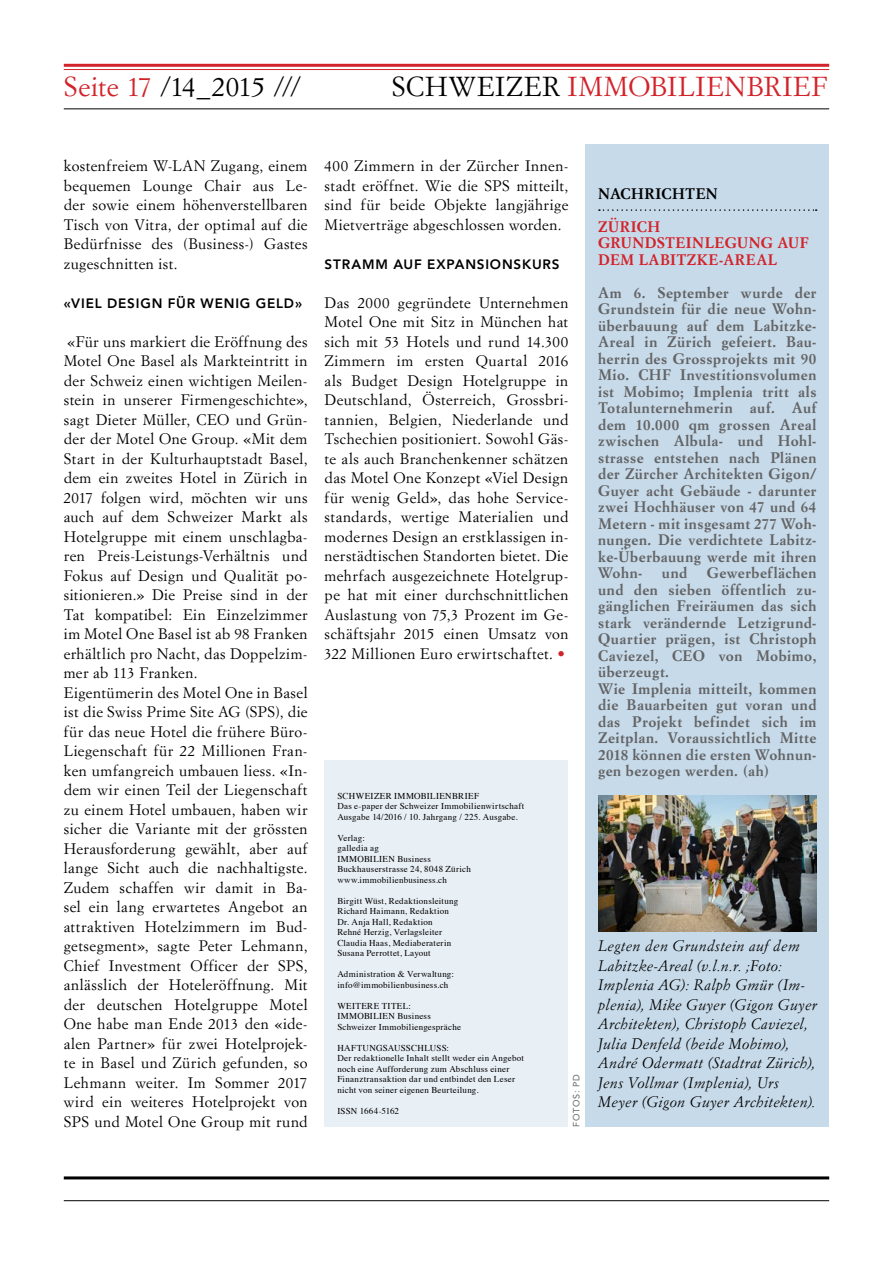
<style>
.page{position:relative;width:893px;height:1263px;background:#fff}
.page>*{position:absolute;margin:0;border:0;box-sizing:border-box;transform-origin:0 0}
.t1{font:27px "Simoncini Garamond Std";letter-spacing:.03em;color:#d2232a}
.t2{font:27px "Simoncini Garamond Std";letter-spacing:.005em;color:#000}
.t3{font:15px/19.5px "Simoncini Garamond Std";letter-spacing:.03em;color:#000;text-align:justify}
.t4{font:700 15px/16.5px "Simoncini Garamond Std";letter-spacing:.035em;color:#636466;text-align:justify}
.t5{font:italic 15px/19.5px "Simoncini Garamond Std";letter-spacing:.02em;color:#000}
.t6{font:700 15px/16.5px "Simoncini Garamond Std";letter-spacing:.03em;color:#d2232a}
.t7{font:700 15px "Simoncini Garamond Std";letter-spacing:.03em;color:#000}
.t8{font:800 13.5px "Avenir LT Std";letter-spacing:.06em;color:#000}
.t9{font:9px/10.5px "Times";letter-spacing:.025em;color:#000}
.t10{font:9px "Avenir LT Std";letter-spacing:.075em;color:#636466}
.s1{color:#d2232a}
.s2{color:#000}
.s3{font-family:"Avenir LT Std";font-weight:900;color:#d2232a}
</style>
<div class="page">
<hr style="left:64px;top:1176px;width:765px;height:3px;background:#000">
<hr style="left:64px;top:1200px;width:765px;height:1px;background:#000">
<hr style="left:64px;top:64px;width:765px;height:3px;background:#d2232a">
<hr style="left:64px;top:69px;width:765px;height:1px;background:#d2232a">
<hr style="left:64px;top:108px;width:765px;height:1px;background:#000">
<div style="left:585px;top:145px;width:244px;height:982px;background:#c7dae9"></div>
<svg style="left:599px;top:209px;width:218px;height:2px"></svg>
<div style="left:325px;top:760px;width:243px;height:367px;background:#e8eff5"></div>
<img style="left:598px;top:795px;width:218px;height:137px">
<h1 class="t2" style="left:64px;top:70px;width:239px"><span class="s1">Seite 17</span> /14_2015 ///</h1>
<h1 class="t1" style="left:392px;top:70px;width:437px"><span class="s2">SCHWEIZER</span> IMMOBILIENBRIEF</h1>
<p class="t3" style="left:64px;top:156px;width:245px">kostenfreiem W-LAN Zugang, einem bequemen Lounge Chair aus Le&shy;der sowie einem höhenverstellbaren Tisch von Vitra, der optimal auf die Bedürfnisse des (Business-) Gastes zugeschnitten ist.</p>
<p class="t8" style="left:64px;top:295px;width:240px">«VIEL DESIGN FÜR WENIG GELD»</p>
<p class="t3" style="left:64px;top:331px;width:245px;text-align:left">«Für uns markiert die Eröffnung des Motel One Basel als Markteintritt in der Schweiz einen wichtigen Meilen&shy;stein in unserer Firmengeschichte», sagt Dieter Müller, CEO und Grün&shy;der der Motel One Group. «Mit dem Start in der Kulturhauptstadt Basel, dem ein zweites Hotel in Zürich in 2017 folgen wird, möchten wir uns auch auf dem Schweizer Markt als Hotelgruppe mit einem unschlagba&shy;ren Preis-Leistungs-Verhältnis und Fokus auf Design und Qualität po&shy;sitionieren.» Die Preise sind in der Tat kompatibel: Ein Einzelzimmer im Motel One Basel ist ab 98 Franken erhältlich pro Nacht, das Doppelzim&shy;mer ab 113 Franken.<br>Eigentümerin des Motel One in Basel ist die Swiss Prime Site AG (SPS), die für das neue Hotel die frühere Büro-Liegenschaft für 22 Millionen Fran&shy;ken umfangreich umbauen liess. «In&shy;dem wir einen Teil der Liegenschaft zu einem Hotel umbauen, haben wir sicher die Variante mit der grössten Herausforderung gewählt, aber auf lange Sicht auch die nachhaltigste.<br>Zudem schaffen wir damit in Ba&shy;sel ein lang erwartetes Angebot an attraktiven Hotelzimmern im Bud&shy;getsegment», sagte Peter Lehmann, Chief Investment Officer der SPS, anlässlich der Hoteleröffnung. Mit der deutschen Hotelgruppe Motel One habe man Ende 2013 den «ide&shy;alen Partner» für zwei Hotelprojek&shy;te in Basel und Zürich gefunden, so Lehmann weiter. Im Sommer 2017 wird ein weiteres Hotelprojekt von SPS und Motel One Group mit rund</p>
<p class="t3" style="left:325px;top:156px;width:245px">400 Zimmern in der Zürcher Innen&shy;stadt eröffnet. Wie die SPS mitteilt, sind für beide Objekte langjährige Mietverträge abgeschlossen worden.</p>
<p class="t8" style="left:325px;top:256px;width:237px">STRAMM AUF EXPANSIONSKURS</p>
<p class="t3" style="left:325px;top:292px;width:245px">Das 2000 gegründete Unternehmen Motel One mit Sitz in München hat sich mit 53 Hotels und rund 14.300<br>Zimmern im ersten Quartal 2016 als Budget Design Hotelgruppe in Deutschland, Österreich, Grossbri&shy;tannien, Belgien, Niederlande und Tschechien positioniert. Sowohl Gäs&shy;te als auch Branchenkenner schätzen das Motel One Konzept «Viel Design für wenig Geld», das hohe Service&shy;standards, wertige Materialien und modernes Design an erstklassigen in&shy;nerstädtischen Standorten bietet. Die mehrfach ausgezeichnete Hotelgrup&shy;pe hat mit einer durchschnittlichen Auslastung von 75,3 Prozent im Ge&shy;schäftsjahr 2015 einen Umsatz von 322 Millionen Euro erwirtschaftet. <span class="s3">•</span></p>
<p class="t9" style="left:337px;top:790px;width:189px">SCHWEIZER IMMOBILIENBRIEF<br>Das e-paper der Schweizer Immobilienwirtschaft<br>Ausgabe 14/2016 / 10. Jahrgang / 225. Ausgabe.</p>
<p class="t9" style="left:337px;top:832px;width:135px">Verlag:<br>galledia ag<br>IMMOBILIEN Business<br>Buckhauserstrasse 24, 8048 Zürich www.immobilienbusiness.ch</p>
<p class="t9" style="left:337px;top:895px;width:122px">Birgitt Wüst, Redaktionsleitung<br>Richard Haimann, Redaktion<br>Dr. Anja Hall, Redaktion<br>Rehné Herzig, Verlagsleiter<br>Claudia Haas, Mediaberaterin<br>Susana Perrottet, Layout</p>
<p class="t9" style="left:337px;top:968px;width:118px">Administration &amp; Verwaltung: info@immobilienbusiness.ch</p>
<p class="t9" style="left:337px;top:1000px;width:125px">WEITERE TITEL:<br>IMMOBILIEN Business<br>Schweizer Immobiliengespräche</p>
<p class="t9" style="left:337px;top:1042px;width:188px">HAFTUNGSAUSSCHLUSS:<br>Der redaktionelle Inhalt stellt weder ein Angebot noch eine Aufforderung zum Abschluss einer Finanztransaktion dar und entbindet den Leser nicht von seiner eigenen Beurteilung.</p>
<p class="t9" style="left:337px;top:1105px;width:63px">ISSN 1664-5162</p>
<p class="t10" style="left:571px;top:1126px;width:53px;rotate:-90deg">FOTOS: PD</p>
<p class="t7" style="left:598px;top:184px;width:121px">NACHRICHTEN</p>
<p class="t6" style="left:598px;top:219px;width:212px">ZÜRICH<br>GRUNDSTEINLEGUNG AUF<br>DEM LABITZKE-AREAL</p>
<p class="t4" style="left:598px;top:285px;width:220px">Am 6. September wurde der Grundstein für die neue Wohn&shy;überbauung auf dem Labitzke-Areal in Zürich gefeiert. Bau&shy;herrin des Grossprojekts mit 90<br>Mio. CHF Investitionsvolumen ist Mobimo; Implenia tritt als Totalunternehmerin auf. Auf dem 10.000 qm grossen Areal zwischen Albula- und Hohl&shy;strasse entstehen nach Plänen der Zürcher Architekten Gigon/ Guyer acht Gebäude - darunter zwei Hochhäuser von 47 und 64<br>Metern - mit insgesamt 277 Woh&shy;nungen. Die verdichtete Labitz&shy;ke-Überbauung werde mit ihren Wohn-</p>
<p class="t4" style="left:598px;top:565px;width:220px;text-align:left;text-indent:109px">Gewerbeflächen und den sieben öffentlich zu&shy;gänglichen Freiräumen das sich stark verändernde Letzigrund-<br>Quartier prägen, ist Christoph<br>Caviezel, CEO von Mobimo, überzeugt.<br>Wie Implenia mitteilt, kommen die Bauarbeiten gut voran und das Projekt befindet sich im<br>Zeitplan. Voraussichtlich Mitte<br>2018 können die ersten Wohnun&shy;gen bezogen werden. (ah)</p>
<p class="t4" style="left:662px;top:565px;width:27px">und</p>
<p class="t5" style="left:598px;top:936px;width:221px">Legten den Grundstein auf dem<br>Labitzke-Areal (v.l.n.r. ;Foto:<br>Implenia AG): Ralph Gmür (Im&shy;plenia), Mike Guyer (Gigon Guyer<br>Architekten), Christoph Caviezel,<br>Julia Denfeld (beide Mobimo),<br>André Odermatt (Stadtrat Zürich),<br>Jens Vollmar (Implenia), Urs<br>Meyer (Gigon Guyer Architekten).</p>
</div>
